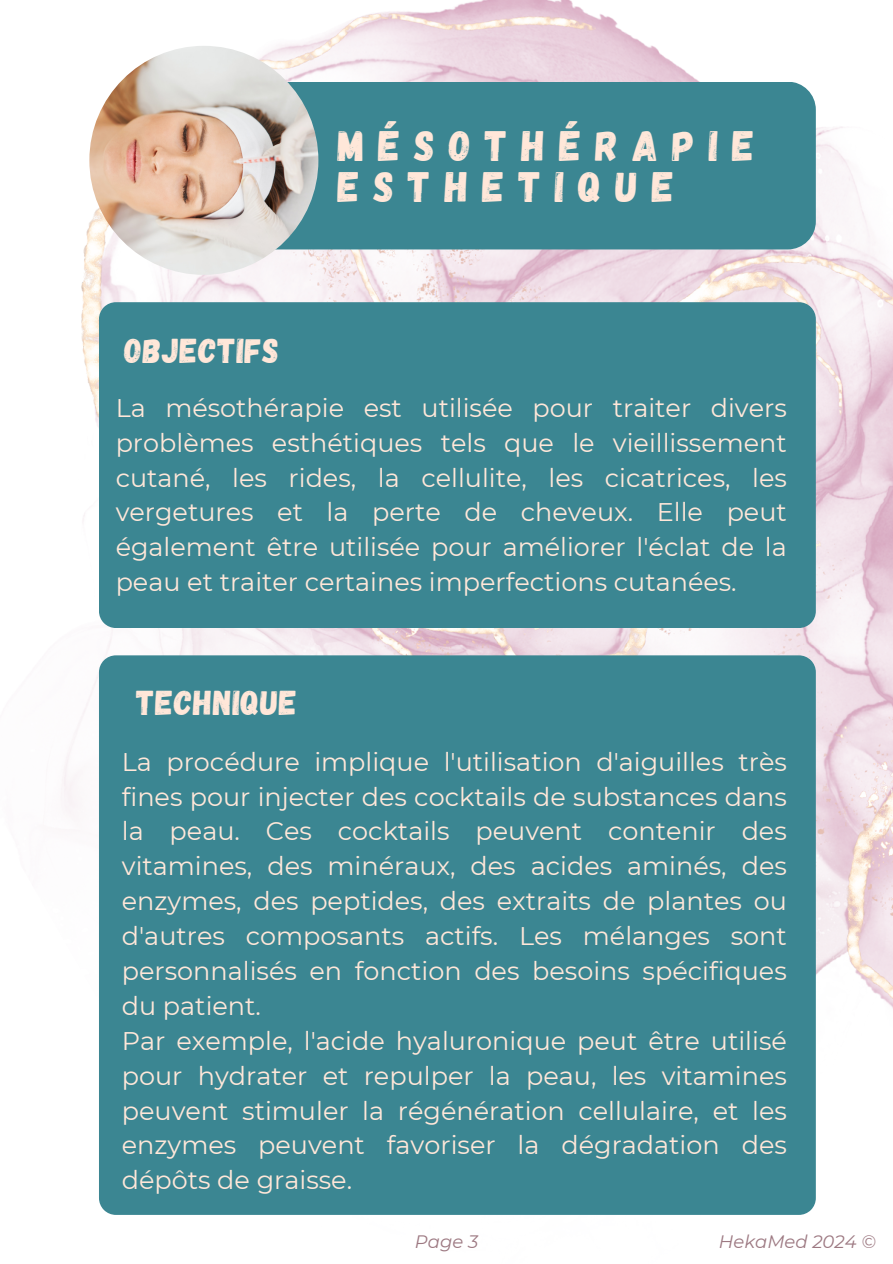
<style>
.page{position:relative;width:893px;height:1264px;background:#fff}
.page>*{position:absolute;margin:0;border:0;box-sizing:border-box;transform-origin:0 0}
.t1{font:42.45px/40.5px "Gagalin";letter-spacing:.33em;color:#ffe7d9}
.t2{font:34.5px "Gagalin";letter-spacing:.02em;color:#ffe7d9}
.t3{font:25.5px/34.8px "Montserrat";color:#ffe7d9}
.t4{font:italic 18px "Montserrat";color:#9d7982}
</style>
<div class="page">
<img style="left:61px;top:0;width:831px;height:1215px">
<div style="left:228px;top:82px;width:587px;height:167px;background:#3b8692;border-radius:28px"></div>
<img style="left:89px;top:46px;width:229px;height:229px;border-radius:50%">
<div style="left:99px;top:655px;width:716px;height:559px;background:#3b8692"></div>
<div style="left:99px;top:302px;width:716px;height:326px;background:#3b8692"></div>
<p class="t1" style="left:338px;top:124px;width:418px">MÉSOTHÉRAPIE<br>ESTHETIQUE</p>
<h3 class="t2" style="left:124px;top:328px;width:156px">OBJECTIFS</h3>
<h2 class="t3" style="left:116px;top:390px;width:672px;text-align:justify">La mésothérapie est utilisée pour traiter divers problèmes esthétiques tels que le vieillissement cutané, les rides, la cellulite, les cicatrices, les vergetures et la perte de cheveux. Elle peut également être utilisée pour améliorer l'éclat de la peau et traiter certaines imperfections cutanées.</h2>
<h1 class="t2" style="left:137px;top:680px;width:162px">TECHNIQUE</h1>
<h2 class="t3" style="left:122px;top:744px;width:666px">La procédure implique l'utilisation d'aiguilles très fines pour injecter des cocktails de substances dans la peau. Ces cocktails peuvent contenir des vitamines, des minéraux, des acides aminés, des enzymes, des peptides, des extraits de plantes ou d'autres composants actifs. Les mélanges sont personnalisés en fonction des besoins spécifiques du patient.<br>Par exemple, l'acide hyaluronique peut être utilisé pour hydrater et repulper la peau, les vitamines peuvent stimuler la régénération cellulaire, et les enzymes peuvent favoriser la dégradation des dépôts de graisse.</h2>
<h3 class="t4" style="left:415px;top:1230px;width:65px">Page 3</h3>
<p class="t4" style="left:719px;top:1230px;width:158px">HekaMed 2024 ©</p>
</div>
